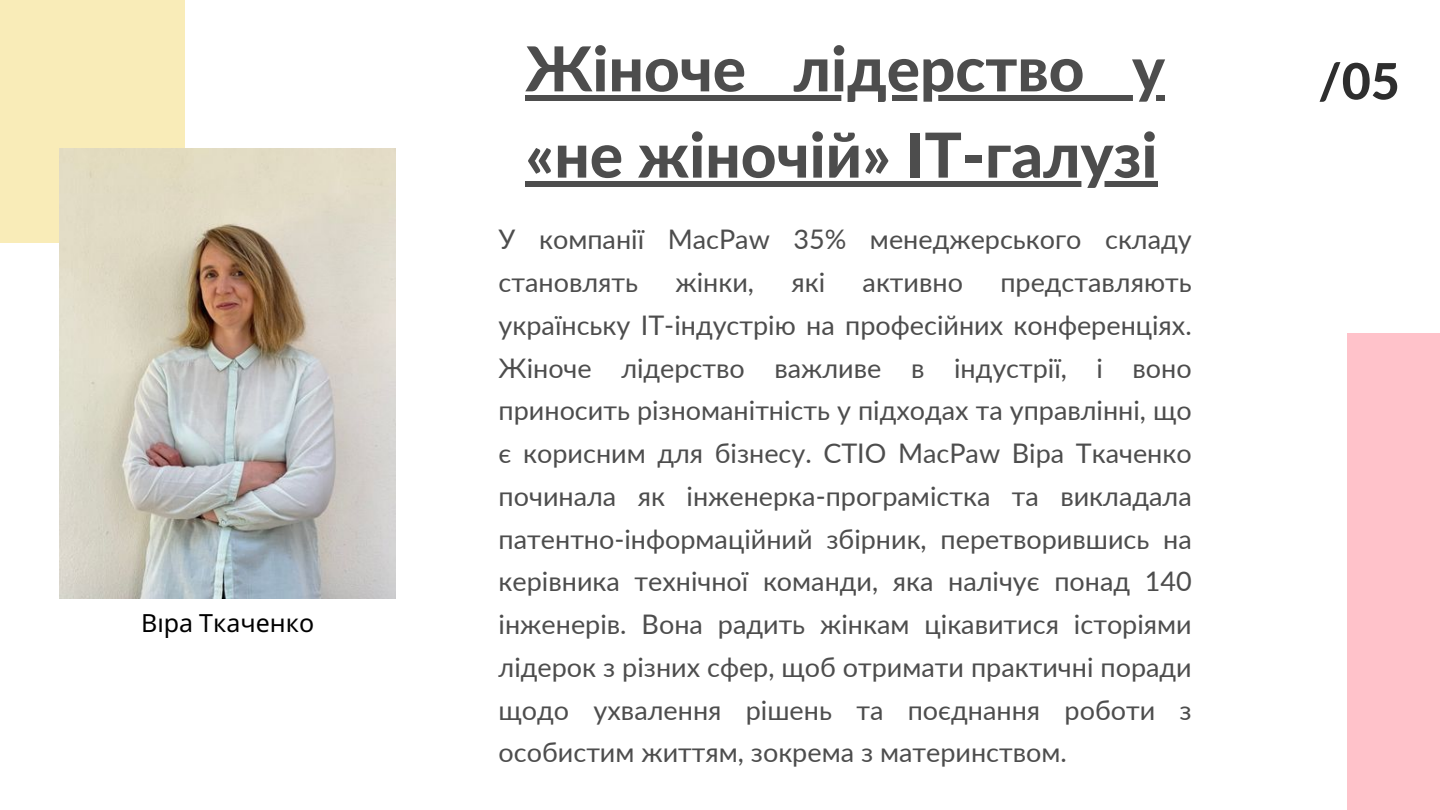
<style>
.page{position:relative;width:1440px;height:810px;background:#fff}
.page>*{position:absolute;margin:0;border:0;box-sizing:border-box;transform-origin:0 0}
.t1{font:800 62px/86.2px "Lato";color:#4d4d4d}
.t2{font:800 50px "Lato";color:#2e2e2e}
.t3{font:27px/42.8px "Lato";color:#4d4d4d}
.t4{font:25px "Noto Sans";color:#000}
</style>
<div class="page">
<div style="left:0;top:0;width:184px;height:243px;background:#f9ecb8"></div>
<div style="left:1348px;top:333px;width:92px;height:477px;background:#ffc2ca"></div>
<img style="left:59px;top:149px;width:337px;height:449px">
<svg style="left:525px;top:95px;width:640px;height:6px;background:#676767"></svg>
<div style="left:525px;top:181px;width:633px;height:6px;background:#4d4d4d"></div>
<p class="t4" style="left:141px;top:605px;width:175px">Ві ра Ткаченко</p>
<h2 class="t1" style="left:525px;top:24px;width:641px">Жіноче лідерство у «не жіночій» IT-галузі</h2>
<p class="t3" style="left:499px;top:218px;width:695px">У компанії MacPaw 35% менеджерського складу становлять</p>
<p class="t3" style="left:676px;top:260px;width:80px">жінки,</p>
<p class="t3" style="left:791px;top:260px;width:35px">які</p>
<p class="t3" style="left:863px;top:260px;width:102px">активно</p>
<p class="t3" style="left:499px;top:260px;width:695px;text-align:justify;text-indent:502px">представляють українську ІТ-індустрію на професійних конференціях.<br>Жіноче лідерство важливе в індустрії, і воно приносить різноманітність у підходах та управлінні, що є корисним для бізнесу. CTIO MacPaw Віра Ткаченко починала як інженерка-програмістка та викладала патентно-інформаційний збірник, перетворившись на керівника технічної команди, яка налічує понад 140 інженерів. Вона радить жінкам цікавитися історіями лідерок з різних сфер, щоб отримати практичні поради щодо ухвалення рішень та поєднання роботи з особистим життям, зокрема з материнством.</p>
<h1 class="t2" style="left:1318px;top:50px;width:83px">/05</h1>
</div>
